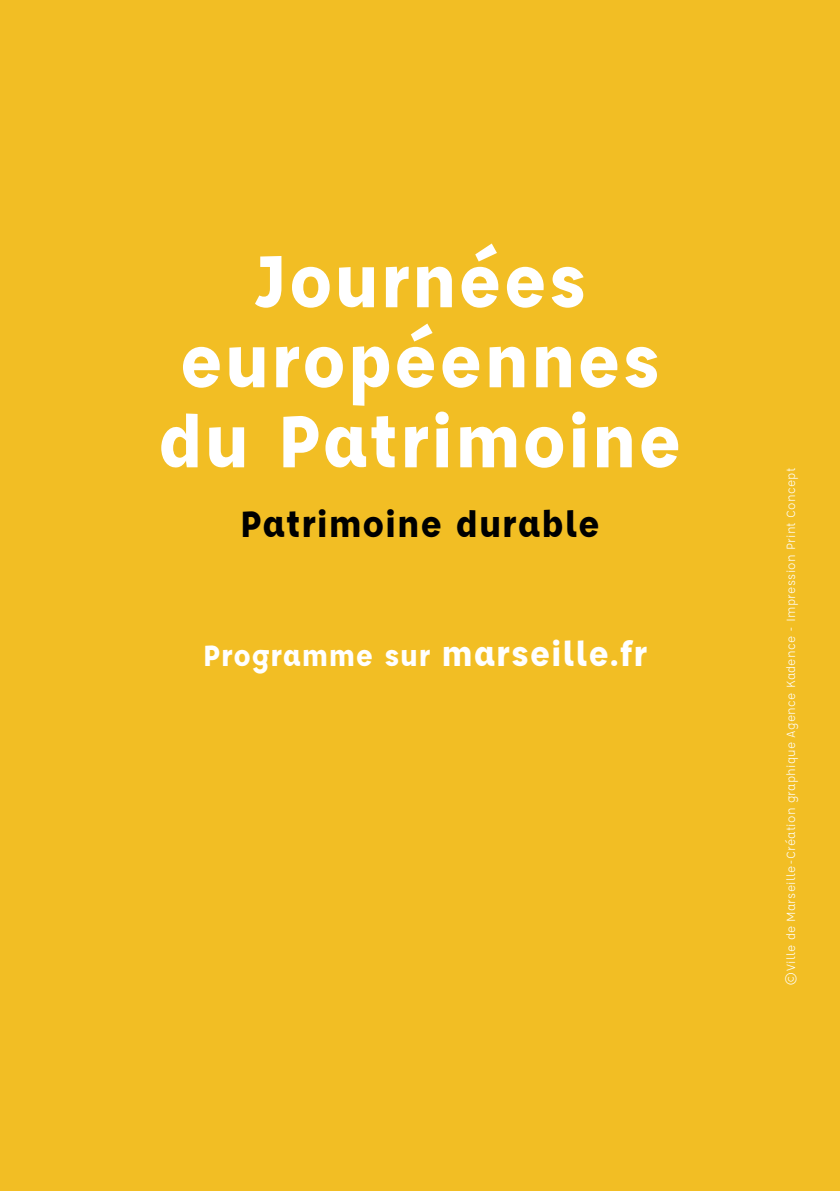
<style>
.page{position:relative;width:840px;height:1191px;background:#fff}
.page>*{position:absolute;margin:0;border:0;box-sizing:border-box;transform-origin:0 0}
.t1{font:700 80px/80px "Affogato";letter-spacing:.02em;color:#fff;text-align:center}
.t2{font:700 40px "Affogato";letter-spacing:.02em;color:#000}
.t3{font:700 32px "Affogato";letter-spacing:.02em;color:#fff}
.t4{font:13px "Affogato";letter-spacing:.02em;color:#fff}
.s1{font-size:38px}
</style>
<div class="page">
<div style="left:0;top:0;width:839px;height:1191px;background:#f2be24"></div>
<h1 class="t1" style="left:158px;top:240px;width:524px">Journées européennes du Patrimoine</h1>
<h2 class="t2" style="left:240px;top:498px;width:361px">Patrimoine durable</h2>
<h3 class="t3" style="left:203px;top:635px;width:445px">Programme sur <span class="s1">marseille.fr</span></h3>
<p class="t4" style="left:782px;top:985px;width:519px;rotate:-90deg">©Ville de Marseille-Création graphique Agence Kadence - Impression Print Concept</p>
</div>
